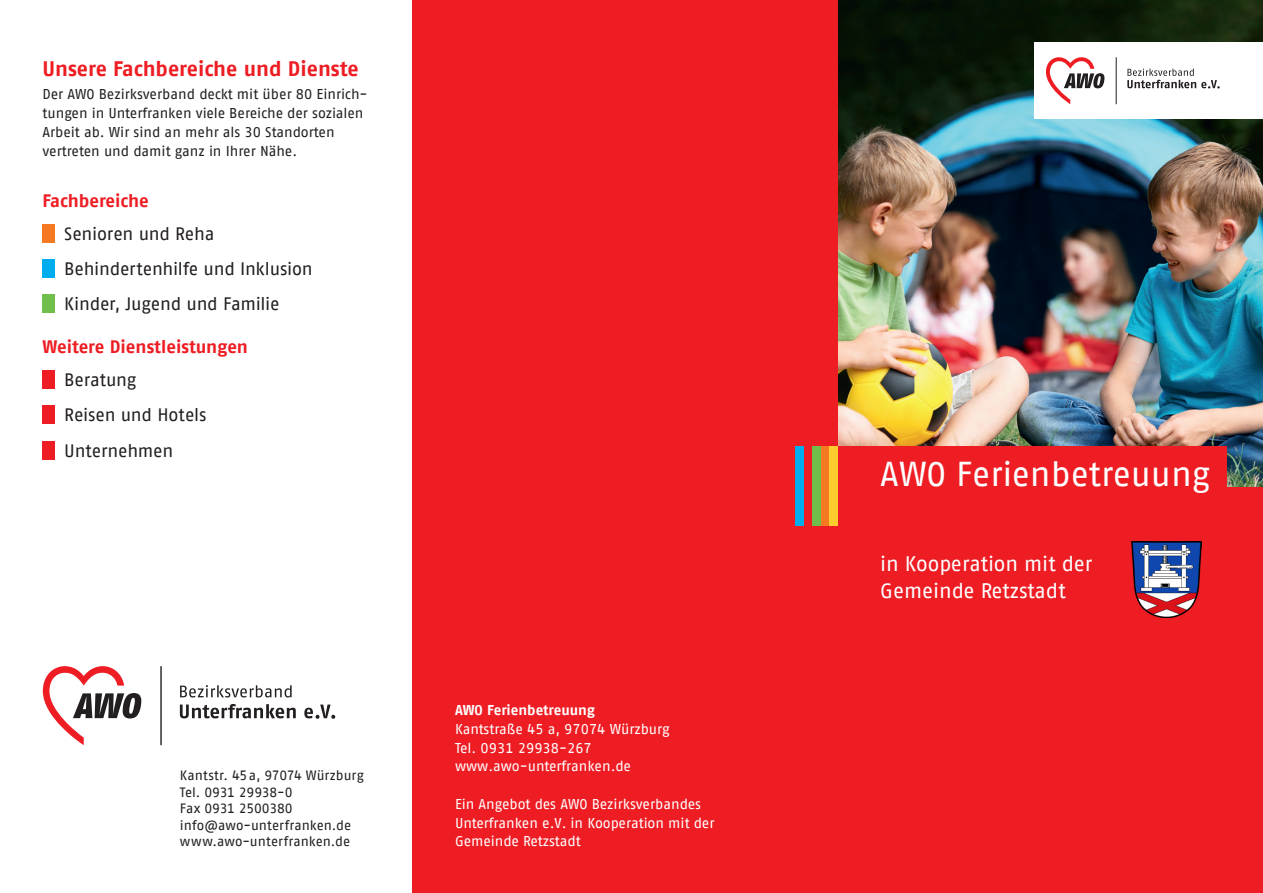
<style>
.page{position:relative;width:1263px;height:893px;background:#fff}
.page>*{position:absolute;margin:0;border:0;box-sizing:border-box;transform-origin:0 0}
.Headline_groß_auf_Titelseite{font:34.5px "AWO Fago Office";color:#fff}
.Subheadline_Titel_weiß{font:21px/27px "AWO Fago Office";color:#fff}
.Headline_rot_14pt{font:700 21px "AWO Fago Office";color:#ee1d23}
.t1{font:18px "AWO Fago Office";letter-spacing:-.015em;color:#231f20}
.Headline_rot_14pt-2{font:700 18px "AWO Fago Office";color:#ee1d23}
.Fließtext__schwarz_9_5_pt{font:14.25px/18.8px "AWO Fago Office";color:#231f20}
.Adressblock{font:14.25px/18.8px "AWO Fago Office";color:#fff}
.Adressblock-2{font:700 14.25px "AWO Fago Office";letter-spacing:-.005em;color:#fff}
.t2{font:13.5px/16.5px "AWO Fago Office";color:#231f20}
</style>
<div class="page">
<img style="left:838px;top:0;width:425px;height:487px">
<div style="left:412px;top:0;width:426px;height:893px;background:#ee1d23"></div>
<div style="left:838px;top:487px;width:425px;height:406px;background:#ee1d23"></div>
<div style="left:838px;top:446px;width:389px;height:52px;background:#ee1d23"></div>
<div style="left:829px;top:446px;width:9px;height:80px;background:#fecb2f"></div>
<div style="left:821px;top:446px;width:8px;height:80px;background:#f47921"></div>
<div style="left:812px;top:446px;width:9px;height:80px;background:#70bf4c"></div>
<div style="left:795px;top:446px;width:9px;height:80px;background:#00aeef"></div>
<div style="left:1034px;top:43px;width:229px;height:76px;background:#fff"></div>
<svg style="left:1046px;top:57px;width:58px;height:47px"></svg>
<hr style="left:1116px;top:57px;width:1px;height:47px;background:#231f20">
<svg style="left:1127px;top:69px;width:93px;height:20px"></svg>
<svg style="left:43px;top:666px;width:98px;height:79px"></svg>
<hr style="left:160px;top:666px;width:2px;height:79px;background:#231f20">
<svg style="left:180px;top:685px;width:112px;height:12px"></svg>
<svg style="left:180px;top:704px;width:116px;height:14px"></svg>
<svg style="left:304px;top:704px;width:31px;height:15px"></svg>
<div style="left:42px;top:224px;width:13px;height:19px;background:#f47921"></div>
<div style="left:42px;top:259px;width:13px;height:19px;background:#00aeef"></div>
<div style="left:42px;top:294px;width:13px;height:19px;background:#70bf4c"></div>
<div style="left:42px;top:370px;width:13px;height:19px;background:#ee1d23"></div>
<div style="left:42px;top:405px;width:13px;height:19px;background:#ee1d23"></div>
<div style="left:42px;top:441px;width:13px;height:18px;background:#ee1d23"></div>
<img style="left:1132px;top:541px;width:69px;height:76px">
<p class="Headline_rot_14pt" style="left:42px;top:57px;width:318px">Unsere Fachbereiche und Dienste</p>
<p class="Fließtext__schwarz_9_5_pt" style="left:42px;top:85px;width:327px">Der AWO Bezirksverband deckt mit über 80 Einrich&shy;tungen in Unterfranken viele Bereiche der sozialen Arbeit ab. Wir sind an mehr als 30 Standorten vertreten und damit ganz in Ihrer Nähe.</p>
<p class="Headline_rot_14pt-2" style="left:42px;top:190px;width:108px">Fachbereiche</p>
<p class="t1" style="left:64px;top:223px;width:152px">Senioren und Reha</p>
<p class="t1" style="left:64px;top:259px;width:250px">Behindertenhilfe und Inklusion</p>
<p class="t1" style="left:64px;top:294px;width:217px">Kinder, Jugend und Familie</p>
<p class="Headline_rot_14pt-2" style="left:42px;top:336px;width:207px">Weitere Dienstleistungen</p>
<p class="t1" style="left:64px;top:369px;width:73px">Beratung</p>
<p class="t1" style="left:64px;top:405px;width:144px">Reisen und Hotels</p>
<p class="t1" style="left:64px;top:440px;width:111px">Unternehmen</p>
<p class="t2" style="left:180px;top:767px;width:185px">Kantstr. 45a, 97074 Würzburg<br>Tel. 0931 29938-0<br>Fax 0931 2500380 info@awo-unterfranken.de www.awo-unterfranken.de</p>
<p class="Adressblock-2" style="left:455px;top:702px;width:141px">AWO Ferienbetreuung</p>
<p class="Adressblock" style="left:455px;top:719px;width:216px">Kantstraße 45 a, 97074 Würzburg</p>
<p class="Adressblock" style="left:455px;top:738px;width:138px">Tel. 0931 29938-267</p>
<p class="Adressblock" style="left:455px;top:757px;width:178px">www.awo-unterfranken.de</p>
<p class="Adressblock" style="left:455px;top:794px;width:261px">Ein Angebot des AWO Bezirksverbandes<br>Unterfranken e.V. in Kooperation mit der<br>Gemeinde Retzstadt</p>
<p class="Headline_groß_auf_Titelseite" style="left:880px;top:455px;width:331px">AWO Ferienbetreuung</p>
<p class="Subheadline_Titel_weiß" style="left:880px;top:550px;width:214px">in Kooperation mit der<br>Gemeinde Retzstadt</p>
</div>
